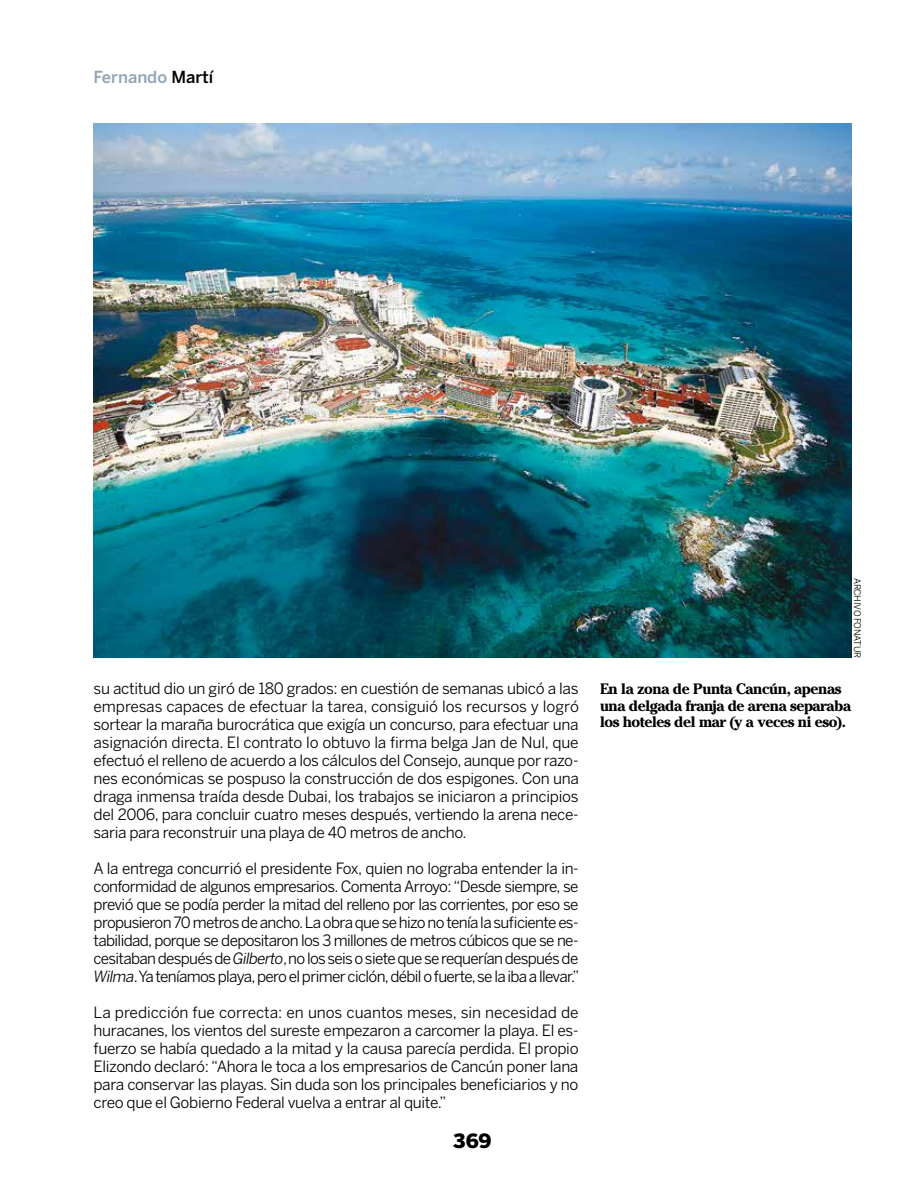
<style>
.page{position:relative;width:915px;height:1191px;background:#fff}
.page>*{position:absolute;margin:0;border:0;box-sizing:border-box;transform-origin:0 0}
.t1{font:900 19.5px "Benton Sans";color:#000}
.t2{font:500 16.5px "Benton Sans";color:#90a5b5}
.t3{font:15.45px/18px "Benton Sans";letter-spacing:-.025em;color:#000;text-align:justify}
.t4{font:700 15px/16.5px "Cheltenham Std";letter-spacing:-.03em;color:#000}
.t5{font:9px "Benton Sans";letter-spacing:-.025em;color:#000}
.s1{color:#000}
.s2{font-style:italic}
</style>
<div class="page">
<img style="left:94px;top:124px;width:756px;height:534px">
<p class="t2" style="left:94px;top:67px;width:121px">Fernando <span class="s1">Martí</span></p>
<p class="t3" style="left:94px;top:679px;width:486px">su actitud dio un giró de 180 grados: en cuestión de semanas ubicó a las empresas capaces de efectuar la tarea, consiguió los recursos y logró sortear la maraña burocrática que exigía un concurso, para efectuar una asignación directa. El contrato lo obtuvo la firma belga Jan de Nul, que efectuó el relleno de acuerdo a los cálculos del Consejo, aunque por razo&shy;nes económicas se pospuso la construcción de dos espigones. Con una draga inmensa traída desde Dubai, los trabajos se iniciaron a principios del 2006, para concluir cuatro meses después, vertiendo la arena nece&shy;saria para reconstruir una playa de 40 metros de ancho.</p>
<p class="t3" style="left:94px;top:859px;width:487px">A la entrega concurrió el presidente Fox, quien no lograba entender la in&shy;conformidad de algunos empresarios. Comenta Arroyo: “Desde siempre, se previó que se podía perder la mitad del relleno por las corrientes, por eso se propusieron 70 metros de ancho. La obra que se hizo no tenía la suficiente es&shy;tabilidad, porque se depositaron los 3 millones de metros cúbicos que se ne&shy;cesitaban después de <span class="s2">Gilberto</span>, no los seis o siete que se requerían después de <span class="s2">Wilma</span>. Ya teníamos playa, pero el primer ciclón, débil o fuerte, se la iba a llevar.”</p>
<p class="t3" style="left:94px;top:1003px;width:486px">La predicción fue correcta: en unos cuantos meses, sin necesidad de huracanes, los vientos del sureste empezaron a carcomer la playa. El es&shy;fuerzo se había quedado a la mitad y la causa parecía perdida. El propio Elizondo declaró: “Ahora le toca a los empresarios de Cancún poner lana para conservar las playas. Sin duda son los principales beneficiarios y no creo que el Gobierno Federal vuelva a entrar al quite.”</p>
<p class="t1" style="left:453px;top:1129px;width:40px">369</p>
<p class="t5" style="left:862px;top:578px;width:82px;rotate:90deg">ARCHIVO FONATUR</p>
<p class="t4" style="left:600px;top:680px;width:252px">En la zona de Punta Cancún, apenas una delgada franja de arena separaba los hoteles del mar (y a veces ni eso).</p>
</div>
